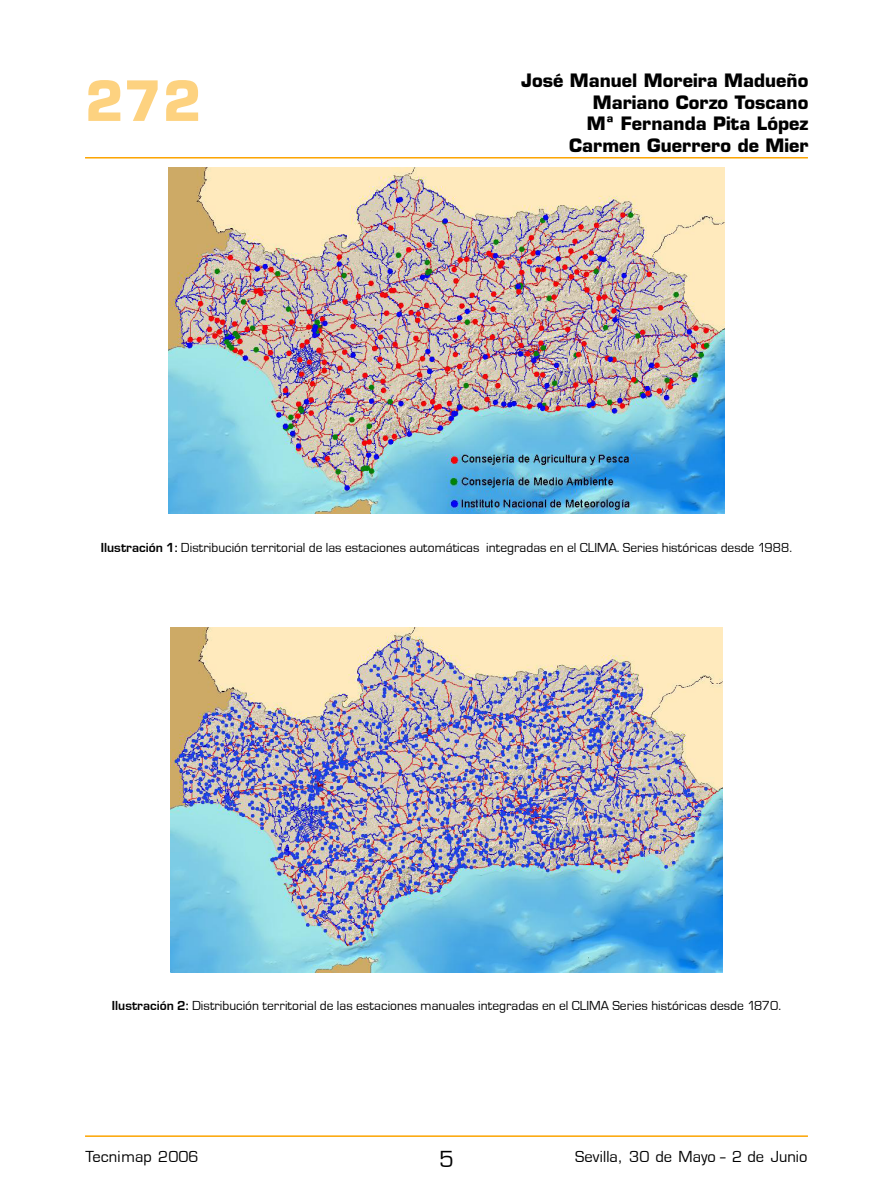
<style>
.page{position:relative;width:893px;height:1200px;background:#fff}
.page>*{position:absolute;margin:0;border:0;box-sizing:border-box;transform-origin:0 0}
.t1{font:700 54px "Eurostile";color:#fdd280}
.t2{font:700 18px/21.6px "Eurostile";color:#000;text-align:right}
.t3{font:16.5px "Eurostile T";color:#000}
.t4{font:16.5px "Eurostile";color:#000}
.t5{font:13.5px "Eurostile T";color:#000}
.s1{font-weight:700}
</style>
<div class="page">
<hr style="left:85px;top:1135px;width:723px;height:1px;background:#fca400">
<hr style="left:85px;top:157px;width:723px;height:1px;background:#fca400">
<img style="left:169px;top:168px;width:555px;height:345px">
<img style="left:171px;top:627px;width:551px;height:345px">
<h1 class="t1" style="left:85px;top:68px;width:118px">272</h1>
<h2 class="t2" style="left:521px;top:70px;width:289px">José Manuel Moreira Madueño<br>Mariano Corzo Toscano<br>Mª Fernanda Pita López<br>Carmen Guerrero de Mier</h2>
<p class="t5" style="left:101px;top:539px;width:693px"><span class="s1">Ilustración 1:</span> Distribución territorial de las estaciones automáticas integradas en el CLIMA. Series históricas desde 1988.</p>
<p class="t5" style="left:112px;top:998px;width:671px"><span class="s1">Ilustración 2:</span> Distribución territorial de las estaciones manuales integradas en el CLIMA Series históricas desde 1870.</p>
<p class="t4" style="left:85px;top:1146px;width:115px">Tecnimap 2006</p>
<p class="t3" style="left:575px;top:1146px;width:234px">Sevilla, 30 de Mayo - 2 de Junio</p>
</div>
